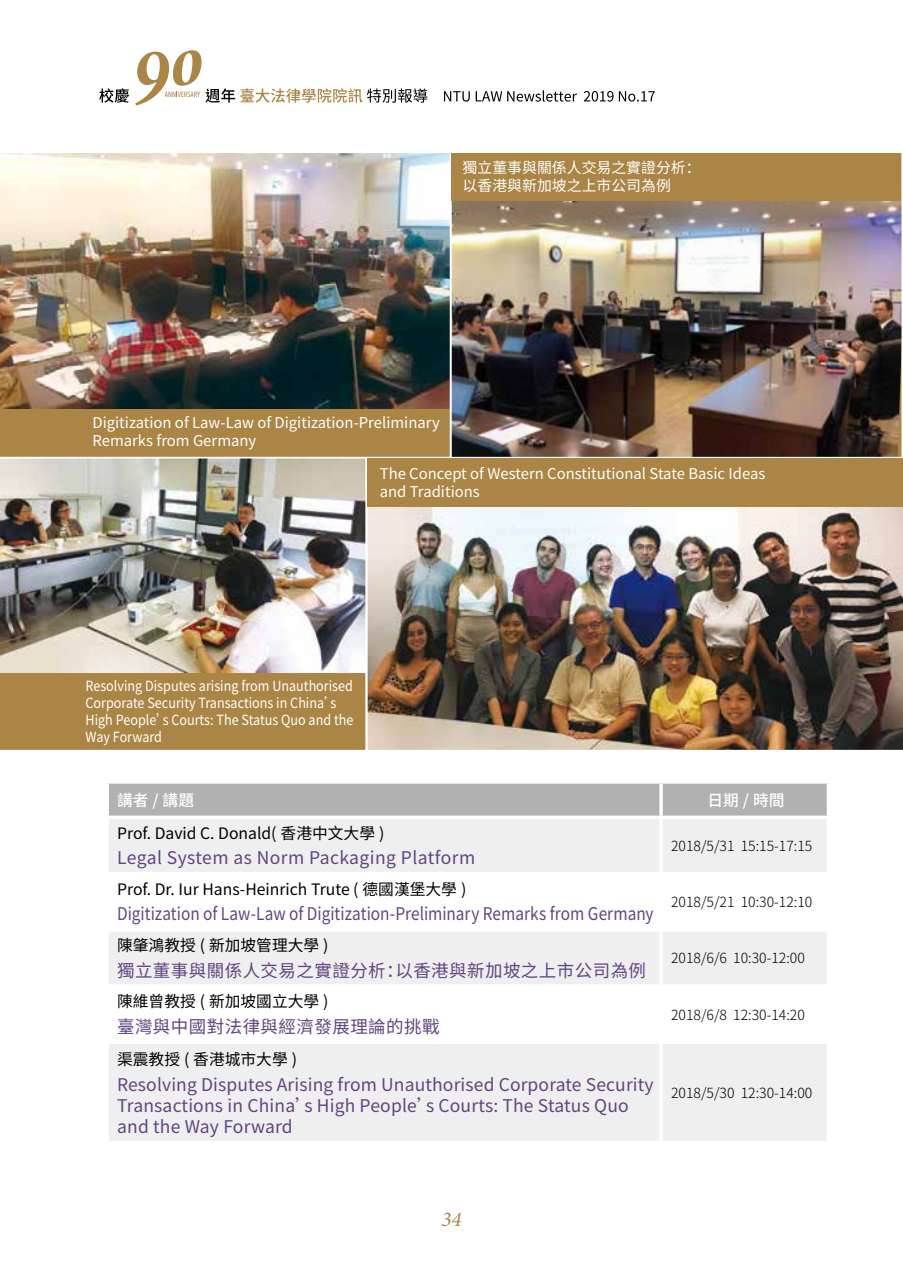
<style>
.page{position:relative;width:903px;height:1275px;background:#fff}
.page>*{position:absolute;margin:0;border:0;box-sizing:border-box;transform-origin:0 0}
.t1{font:italic 21px "Minion Pro";color:#aa8546}
.t2{font:17.5px/21px "Source Han Sans TC";letter-spacing:.01em;color:#624482}
.t3{font:17.5px "Source Han Sans TC";letter-spacing:.01em;color:#624482;scale:.88 1}
.t4{font:15.75px "Source Han Sans TC";color:#000}
.t5{font:500 15.75px "Source Han Sans TC";color:#fff}
.t6{font:14.88px/17.8px "Source Han Sans TC";color:#fff}
.t7{font:14px/16.8px "Source Han Sans TC";color:#fff;scale:.9 1}
.t8{font:300 14px "Source Han Sans TC";color:#000}
</style>
<div class="page">
<img style="left:0;top:458px;width:366px;height:292px">
<img style="left:367px;top:458px;width:536px;height:292px">
<img style="left:453px;top:201px;width:447px;height:255px">
<div style="left:450px;top:151px;width:453px;height:308px;border:2px solid #fff"></div>
<img style="left:0;top:151px;width:451px;height:307px">
<div style="left:109px;top:784px;width:718px;height:32px;background:#b1b1b2"></div>
<svg style="left:109px;top:819px;width:718px;height:322px;fill:#efefef"></svg>
<svg style="left:107px;top:783px;width:554px;height:1px"></svg>
<svg style="left:661px;top:783px;width:167px;height:1px"></svg>
<svg style="left:659px;top:784px;width:4px;height:32px"></svg>
<hr style="left:659px;top:819px;width:4px;height:53px;background:#fff">
<hr style="left:105px;top:872px;width:556px;height:3px;background:#fff">
<hr style="left:661px;top:872px;width:169px;height:3px;background:#fff">
<hr style="left:659px;top:875px;width:4px;height:53px;background:#fff">
<hr style="left:105px;top:928px;width:556px;height:3px;background:#fff">
<hr style="left:661px;top:928px;width:169px;height:3px;background:#fff">
<hr style="left:659px;top:931px;width:4px;height:53px;background:#fff">
<hr style="left:105px;top:984px;width:556px;height:4px;background:#fff">
<hr style="left:661px;top:984px;width:169px;height:4px;background:#fff">
<hr style="left:659px;top:988px;width:4px;height:52px;background:#fff">
<hr style="left:105px;top:1040px;width:556px;height:4px;background:#fff">
<hr style="left:661px;top:1040px;width:169px;height:4px;background:#fff">
<hr style="left:659px;top:1044px;width:4px;height:97px;background:#fff">
<div style="left:368px;top:458px;width:535px;height:49px;background:#aa8546"></div>
<svg style="left:444px;top:91px;width:26px;height:11px"></svg>
<svg style="left:476px;top:90px;width:101px;height:12px"></svg>
<svg style="left:584px;top:91px;width:29px;height:11px"></svg>
<svg style="left:619px;top:91px;width:36px;height:11px"></svg>
<svg style="left:99px;top:88px;width:30px;height:15px"></svg>
<svg style="left:135px;top:50px;width:292px;height:55px"></svg>
<div style="left:452px;top:153px;width:449px;height:48px;background:#aa8546"></div>
<p class="t6" style="left:463px;top:159px;width:239px">獨立董事與關係人交易之實證分析：以香港與新加坡之上市公司為例</p>
<p class="t6" style="left:93px;top:414px;width:349px">Digitization of Law-Law of Digitization-Preliminary<br>Remarks from Germany</p>
<p class="t6" style="left:380px;top:465px;width:387px">The Concept of Western Constitutional State Basic Ideas and Traditions</p>
<p class="t7" style="left:86px;top:678px;width:299px">Resolving Disputes arising from Unauthorised Corporate Security Transactions in China’s High People’s Courts: The Status Quo and the Way Forward</p>
<p class="t5" style="left:117px;top:791px;width:79px">講者 / 講題</p>
<p class="t5" style="left:707px;top:791px;width:79px">日期 / 時間</p>
<p class="t4" style="left:117px;top:824px;width:269px">Prof. David C. Donald( 香港中文大學 )</p>
<p class="t2" style="left:117px;top:847px;width:360px">Legal System as Norm Packaging Platform</p>
<p class="t8" style="left:671px;top:838px;width:143px">2018/5/31 15:15-17:15</p>
<p class="t4" style="left:117px;top:880px;width:351px">Prof. Dr. Iur Hans-Heinrich Trute ( 德國漢堡大學 )</p>
<p class="t3" style="left:117px;top:904px;width:611px">Digitization of Law-Law of Digitization-Preliminary Remarks from Germany</p>
<p class="t4" style="left:117px;top:936px;width:213px">陳肇鴻教授 ( 新加坡管理大學 )</p>
<p class="t2" style="left:117px;top:960px;width:530px">獨立董事與關係人交易之實證分析：以香港與新加坡之上市公司為例</p>
<p class="t4" style="left:117px;top:993px;width:213px">陳維曾教授 ( 新加坡國立大學 )</p>
<p class="t2" style="left:117px;top:1016px;width:324px">臺灣與中國對法律與經濟發展理論的挑戰</p>
<p class="t8" style="left:671px;top:894px;width:143px">2018/5/21 10:30-12:10</p>
<p class="t8" style="left:671px;top:950px;width:135px">2018/6/6 10:30-12:00</p>
<p class="t8" style="left:671px;top:1006px;width:135px">2018/6/8 12:30-14:20</p>
<p class="t4" style="left:117px;top:1050px;width:181px">渠震教授 ( 香港城市大學 )</p>
<p class="t2" style="left:117px;top:1074px;width:538px">Resolving Disputes Arising from Unauthorised Corporate Security<br>Transactions in China’s High People’s Courts: The Status Quo and the Way Forward</p>
<p class="t8" style="left:671px;top:1085px;width:143px">2018/5/30 12:30-14:00</p>
<p class="t1" style="left:441px;top:1205px;width:22px">34</p>
</div>
